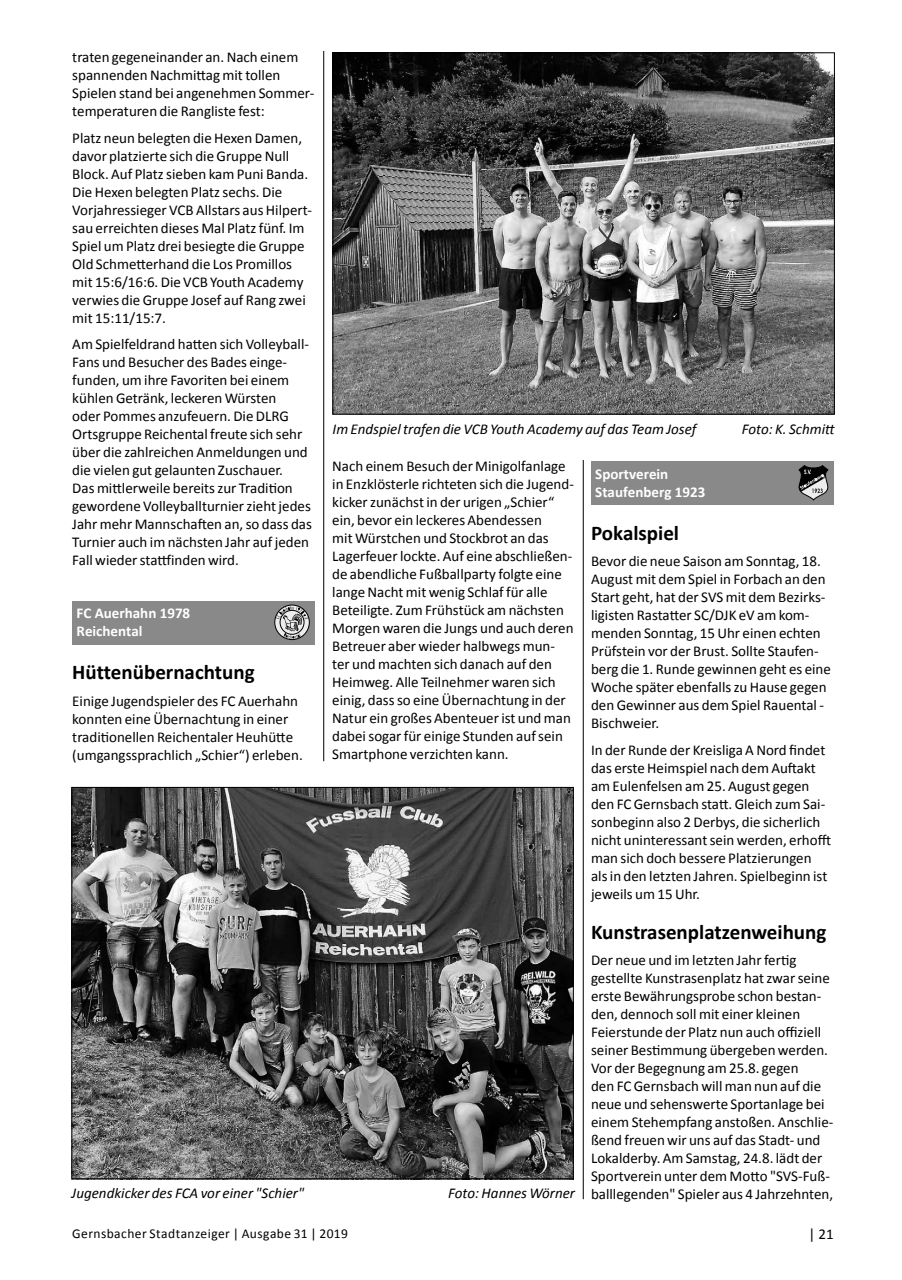
<style>
.page{position:relative;width:902px;height:1280px;background:#fff}
.page>*{position:absolute;margin:0;border:0;box-sizing:border-box;transform-origin:0 0}
.t1{font:700 21px "Calibri";color:#000}
.t2{font:15px/18px "Calibri";color:#000}
.t3{font:italic 15px "Calibri";color:#000}
.t4{font:700 15px/18px "Calibri";color:#fff}
.t5{font:13.5px "Calibri";letter-spacing:.025em;color:#000}
</style>
<div class="page">
<hr style="left:583px;top:460px;width:1px;height:739px;background:#000">
<hr style="left:323px;top:51px;width:1px;height:710px;background:#000">
<div style="left:72px;top:601px;width:243px;height:43px;background:#8a8989"></div>
<div style="left:274px;top:605px;width:35px;height:35px;border:1px solid #000;border-radius:50%"></div>
<svg style="left:276px;top:606px;width:32px;height:33px"></svg>
<div style="left:591px;top:461px;width:242px;height:44px;background:#8a8989"></div>
<svg style="left:798px;top:465px;width:31px;height:35px"></svg>
<img style="left:334px;top:55px;width:498px;height:357px">
<img style="left:74px;top:789px;width:497px;height:388px">
<p class="t2" style="left:72px;top:48px;width:243px">traten gegeneinander an. Nach einem spannenden Nachmittag mit tollen Spielen stand bei angenehmen Sommer&shy;temperaturen die Rangliste fest:</p>
<p class="t2" style="left:72px;top:129px;width:241px">Platz neun belegten die Hexen Damen, davor platzierte sich die Gruppe Null Block. Auf Platz sieben kam Puni Banda.<br>Die Hexen belegten Platz sechs. Die Vorjahressieger VCB Allstars aus Hilpert&shy;sau erreichten dieses Mal Platz fünf. Im Spiel um Platz drei besiegte die Gruppe Old Schmetterhand die Los Promillos mit 15:6/16:6. Die VCB Youth Academy verwies die Gruppe Josef auf Rang zwei mit 15:11/15:7.</p>
<p class="t2" style="left:72px;top:335px;width:241px">Am Spielfeldrand hatten sich Volleyball-Fans und Besucher des Bades einge&shy;funden, um ihre Favoriten bei einem kühlen Getränk, leckeren Würsten<br>oder Pommes anzufeuern. Die DLRG Ortsgruppe Reichental freute sich sehr über die zahlreichen Anmeldungen und die vielen gut gelaunten Zuschauer.<br>Das mittlerweile bereits zur Tradition gewordene Volleyballturnier zieht jedes Jahr mehr Mannschaften an, so dass das Turnier auch im nächsten Jahr auf jeden Fall wieder stattfinden wird.</p>
<p class="t3" style="left:332px;top:419px;width:365px">Im Endspiel trafen die VCB Youth Academy auf das Team Josef</p>
<p class="t3" style="left:741px;top:419px;width:94px">Foto: K. Schmitt</p>
<p class="t2" style="left:332px;top:457px;width:243px">Nach einem Besuch der Minigolfanlage in Enzklösterle richteten sich die Jugend&shy;kicker zunächst in der urigen „Schier“ ein, bevor ein leckeres Abendessen<br>mit Würstchen und Stockbrot an das Lagerfeuer lockte. Auf eine abschließen&shy;de abendliche Fußballparty folgte eine lange Nacht mit wenig Schlaf für alle Beteiligte. Zum Frühstück am nächsten Morgen waren die Jungs und auch deren Betreuer aber wieder halbwegs mun&shy;ter und machten sich danach auf den Heimweg. Alle Teilnehmer waren sich einig, dass so eine Übernachtung in der Natur ein großes Abenteuer ist und man dabei sogar für einige Stunden auf sein Smartphone verzichten kann.</p>
<p class="t4" style="left:595px;top:465px;width:111px">Sportverein<br>Staufenberg 1923</p>
<h1 class="t1" style="left:591px;top:519px;width:90px">Pokalspiel</h1>
<p class="t2" style="left:591px;top:552px;width:241px">Bevor die neue Saison am Sonntag, 18.<br>August mit dem Spiel in Forbach an den Start geht, hat der SVS mit dem Bezirks&shy;ligisten Rastatter SC/DJK eV am kom&shy;menden Sonntag, 15 Uhr einen echten Prüfstein vor der Brust. Sollte Staufen&shy;berg die 1. Runde gewinnen geht es eine Woche später ebenfalls zu Hause gegen den Gewinner aus dem Spiel Rauental - Bischweier.</p>
<p class="t2" style="left:591px;top:741px;width:241px">In der Runde der Kreisliga A Nord findet das erste Heimspiel nach dem Auftakt am Eulenfelsen am 25. August gegen den FC Gernsbach statt. Gleich zum Sai&shy;sonbeginn also 2 Derbys, die sicherlich nicht uninteressant sein werden, erhofft man sich doch bessere Platzierungen als in den letzten Jahren. Spielbeginn ist jeweils um 15 Uhr.</p>
<h1 class="t1" style="left:591px;top:918px;width:237px">Kunstrasenplatzenweihung</h1>
<p class="t2" style="left:591px;top:951px;width:244px">Der neue und im letzten Jahr fertig gestellte Kunstrasenplatz hat zwar seine erste Bewährungsprobe schon bestan&shy;den, dennoch soll mit einer kleinen Feierstunde der Platz nun auch offiziell seiner Bestimmung übergeben werden.<br>Vor der Begegnung am 25.8. gegen<br>den FC Gernsbach will man nun auf die neue und sehenswerte Sportanlage bei einem Stehempfang anstoßen. Anschlie&shy;ßend freuen wir uns auf das Stadt- und Lokalderby. Am Samstag, 24.8. lädt der Sportverein unter dem Motto "SVS-Fuß&shy;balllegenden" Spieler aus 4 Jahrzehnten,</p>
<p class="t4" style="left:77px;top:604px;width:115px">FC Auerhahn 1978<br>Reichental</p>
<h1 class="t1" style="left:72px;top:659px;width:184px">Hüttenübernachtung</h1>
<p class="t2" style="left:72px;top:692px;width:232px">Einige Jugendspieler des FC Auerhahn konnten eine Übernachtung in einer traditionellen Reichentaler Heuhütte (umgangssprachlich „Schier“) erleben.</p>
<p class="t3" style="left:72px;top:1183px;width:234px">Jugendkicker des FCA vor einer "Schier"</p>
<p class="t3" style="left:448px;top:1183px;width:128px">Foto: Hannes Wörner</p>
<p class="t5" style="left:72px;top:1225px;width:277px">Gernsbacher Stadtanzeiger | Ausgabe 31 | 2019</p>
<p class="t2" style="left:808px;top:1225px;width:27px">| 21</p>
</div>
